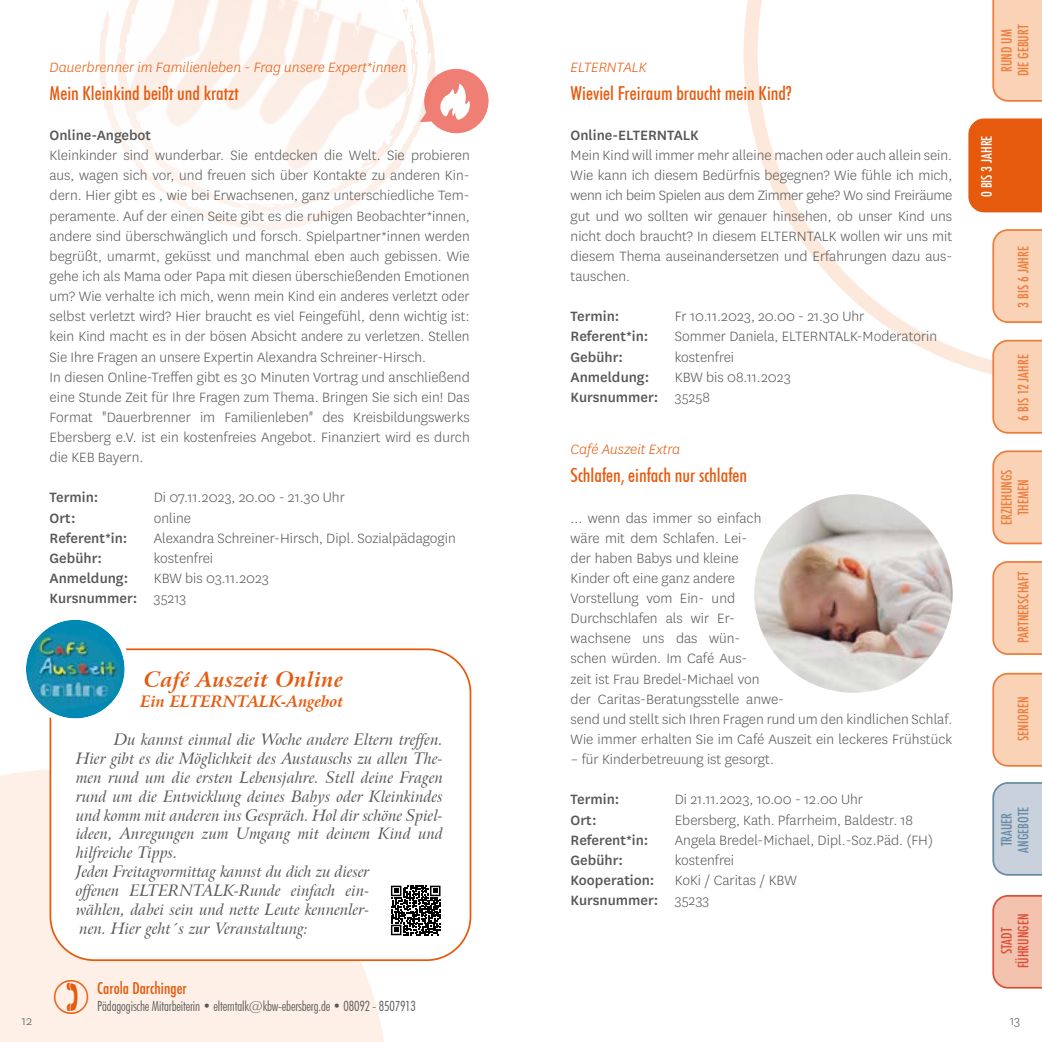
<style>
.page{position:relative;width:1042px;height:1042px;background:#fff}
.page>*{position:absolute;margin:0;border:0;box-sizing:border-box;transform-origin:0 0}
.t1{font:italic 700 21px "Arrus BT";letter-spacing:.02em;color:#e65a0e}
.t2{font:500 condensed 19.25px "Futura BT";color:#e65a0e}
.t3{font:300 15.75px/20.1px "National";color:#575756}
.t4{font:italic 15.75px/18.9px "Arrus BT";color:#575756}
.t5{font:500 15.75px "National";color:#575756}
.t6{font:italic 300 15.75px "National";color:#e65a0e}
.t7{font:italic 700 15.75px "Arrus BT";color:#e65a0e}
.t8{font:500 condensed 15.75px "Futura";color:#e65a0e}
.t9{font:500 condensed 14px/16.8px "Futura";color:#ec7e3d;text-align:center}
.t10{font:300 condensed 14px "Futura BT";letter-spacing:-.01em;color:#575756}
.t11{font:500 condensed 14px/16.8px "Futura";color:#dc4f37;text-align:center}
.t12{font:500 condensed 14px/16.8px "Futura";color:#678ca6;text-align:center}
.t13{font:500 condensed 14px "Futura";color:#fff}
.t14{font:300 14px "National";color:#575756}
.s1{font-weight:500}
</style>
<div class="page">
<svg style="left:743px;top:0;width:299px;height:375px"></svg>
<div style="left:0;top:769px;width:388px;height:273px;background:#fef0e7"></div>
<svg style="left:992px;top:0;width:50px;height:102px;background:#f9ceb1"></svg>
<div style="left:968px;top:118px;width:74px;height:94px;background:#e65a0e"></div>
<svg style="left:992px;top:229px;width:50px;height:94px;background:#f9cdb0"></svg>
<svg style="left:992px;top:340px;width:50px;height:94px;background:#f9ceb0"></svg>
<svg style="left:992px;top:450px;width:50px;height:94px;background:#f9ceb0"></svg>
<svg style="left:992px;top:561px;width:50px;height:94px;background:#f9cdb0"></svg>
<svg style="left:99px;top:0;width:337px;height:231px"></svg>
<svg style="left:116px;top:190px;width:301px;height:22px"></svg>
<img style="left:101px;top:14px;width:331px;height:176px">
<svg style="left:116px;top:0;width:301px;height:183px"></svg>
<img style="left:116px;top:0;width:78px;height:102px">
<svg style="left:399px;top:0;width:19px;height:56px"></svg>
<svg style="left:407px;top:80px;width:6px;height:24px"></svg>
<svg style="left:389px;top:133px;width:2px;height:7px"></svg>
<svg style="left:351px;top:172px;width:17px;height:17px"></svg>
<svg style="left:992px;top:673px;width:50px;height:94px;background:#f9ceb0"></svg>
<svg style="left:992px;top:895px;width:50px;height:93px;background:#f1bda9"></svg>
<svg style="left:992px;top:782px;width:50px;height:94px;background:#c4cdda"></svg>
<div style="left:50px;top:649px;width:420px;height:311px;background:#fff;border-radius:44px"></div>
<div style="left:50px;top:648px;width:421px;height:313px;border:2px solid #e65a0e;border-radius:44px"></div>
<img style="left:26px;top:620px;width:99px;height:98px;border-radius:49px">
<div style="left:21px;top:614px;width:109px;height:110px;border:5px solid #fff;border-radius:50%"></div>
<svg style="left:391px;top:885px;width:49px;height:50px"></svg>
<img style="left:754px;top:494px;width:198px;height:199px;border-radius:99px">
<svg style="left:420px;top:65px;width:69px;height:72px"></svg>
<svg style="left:54px;top:979px;width:34px;height:35px"></svg>
<p class="t6" style="left:50px;top:57px;width:358px">Dauerbrenner im Familienleben - Frag unsere Expert*innen</p>
<p class="t2" style="left:50px;top:81px;width:190px">Mein Kleinkind beißt und kratzt</p>
<p class="t5" style="left:50px;top:124px;width:103px">Online-Angebot</p>
<p class="t3" style="left:50px;top:145px;width:422px">Kleinkinder sind wunderbar. Sie entdecken die Welt. Sie probieren aus, wagen sich vor, und freuen sich über Kontakte zu anderen Kin&shy;dern. Hier gibt es , wie bei Erwachsenen, ganz unterschiedliche Tem&shy;peramente. Auf der einen Seite gibt es die ruhigen Beobachter*innen, andere sind überschwänglich und forsch. Spielpartner*innen werden begrüßt, umarmt, geküsst und manchmal eben auch gebissen. Wie gehe ich als Mama oder Papa mit diesen überschießenden Emotionen um? Wie verhalte ich mich, wenn mein Kind ein anderes verletzt oder selbst verletzt wird? Hier braucht es viel Feingefühl, denn wichtig ist: kein Kind macht es in der bösen Absicht andere zu verletzen. Stellen Sie Ihre Fragen an unsere Expertin Alexandra Schreiner-Hirsch.<br>In diesen Online-Treffen gibt es 30 Minuten Vortrag und anschließend eine Stunde Zeit für Ihre Fragen zum Thema. Bringen Sie sich ein! Das Format "Dauerbrenner im Familienleben" des Kreisbildungswerks Ebersberg e.V. ist ein kostenfreies Angebot. Finanziert wird es durch die KEB Bayern.</p>
<p class="t5" style="left:50px;top:487px;width:50px">Termin:</p>
<p class="t3" style="left:154px;top:487px;width:193px">Di 07.11.2023, 20.00 - 21.30 Uhr</p>
<p class="t5" style="left:50px;top:507px;width:28px">Ort:</p>
<p class="t3" style="left:154px;top:507px;width:39px">online</p>
<p class="t5" style="left:50px;top:527px;width:79px">Referent*in:</p>
<p class="t3" style="left:154px;top:527px;width:303px">Alexandra Schreiner-Hirsch, Dipl. Sozialpädagogin</p>
<p class="t5" style="left:50px;top:547px;width:54px">Gebühr:</p>
<p class="t3" style="left:154px;top:547px;width:61px">kostenfrei</p>
<p class="t5" style="left:50px;top:567px;width:80px">Anmeldung:</p>
<p class="t3" style="left:50px;top:568px;width:221px;text-indent:104px">KBW bis 03.11.2023<br><span class="s1">Kursnummer:</span> 35213</p>
<h1 class="t1" style="left:144px;top:667px;width:200px">Café Auszeit Online</h1>
<p class="t7" style="left:141px;top:692px;width:204px">Ein ELTERNTALK-Angebot</p>
<p class="t4" style="left:76px;top:730px;width:368px;text-indent:38px">Du kannst einmal die Woche andere Eltern treffen.<br>Hier gibt es die Möglichkeit des Austauschs zu allen The&shy;men rund um die ersten Lebensjahre. Stell deine Fragen rund um die Entwicklung deines Babys oder Kleinkindes und komm mit anderen ins Gespräch. Hol dir schöne Spiel&shy;ideen, Anregungen zum Umgang mit deinem Kind und hilfreiche Tipps.<br>Jeden Freitagvormittag kannst du dich zu dieser<br>offenen ELTERNTALK-Runde einfach ein-<br>wählen, dabei sein und nette Leute kennenler-<br>nen. Hier geht´s zur Veranstaltung:</p>
<p class="t8" style="left:97px;top:978px;width:91px">Carola Darchinger</p>
<p class="t10" style="left:97px;top:997px;width:320px">Pädagogische Mitarbeiterin • elterntalk@kbw-ebersberg.de • 08092 - 8507913</p>
<p class="t6" style="left:570px;top:57px;width:77px">ELTERNTALK</p>
<p class="t2" style="left:570px;top:81px;width:222px">Wieviel Freiraum braucht mein Kind?</p>
<p class="t5" style="left:570px;top:124px;width:130px">Online-ELTERNTALK</p>
<p class="t3" style="left:570px;top:145px;width:383px;text-align:justify">Mein Kind will immer mehr alleine machen oder auch allein sein.<br>Wie kann ich diesem Bedürfnis begegnen? Wie fühle ich mich, wenn ich beim Spielen aus dem Zimmer gehe? Wo sind Freiräume gut und wo sollten wir genauer hinsehen, ob unser Kind uns nicht doch braucht? In diesem ELTERNTALK wollen wir uns mit diesem Thema auseinandersetzen und Erfahrungen dazu aus&shy;tauschen.</p>
<p class="t5" style="left:570px;top:306px;width:50px">Termin:</p>
<p class="t3" style="left:675px;top:306px;width:191px">Fr 10.11.2023, 20.00 - 21.30 Uhr</p>
<p class="t5" style="left:570px;top:326px;width:79px">Referent*in:</p>
<p class="t3" style="left:675px;top:326px;width:264px">Sommer Daniela, ELTERNTALK-Moderatorin</p>
<p class="t5" style="left:570px;top:346px;width:54px">Gebühr:</p>
<p class="t3" style="left:675px;top:346px;width:61px">kostenfrei</p>
<p class="t5" style="left:570px;top:366px;width:80px">Anmeldung:</p>
<p class="t3" style="left:570px;top:366px;width:222px;text-indent:104px">KBW bis 08.11.2023<br><span class="s1">Kursnummer:</span> 35258</p>
<p class="t6" style="left:570px;top:440px;width:111px">Café Auszeit Extra</p>
<p class="t2" style="left:570px;top:464px;width:178px">Schlafen, einfach nur schlafen</p>
<p class="t3" style="left:570px;top:507px;width:383px">... wenn das immer so einfach<br>wäre mit dem Schlafen. Lei-<br>der haben Babys und kleine<br>Kinder oft eine ganz andere<br>Vorstellung vom Ein- und<br>Durchschlafen als wir Er-<br>wachsene uns das wün-<br>schen würden. Im Café Aus-<br>zeit ist Frau Bredel-Michael von<br>der Caritas-Beratungsstelle anwe-<br>send und stellt sich Ihren Fragen rund um den kindlichen Schlaf.<br>Wie immer erhalten Sie im Café Auszeit ein leckeres Frühstück</p>
<p class="t3" style="left:570px;top:749px;width:205px">– für Kinderbetreuung ist gesorgt.</p>
<p class="t5" style="left:570px;top:789px;width:50px">Termin:</p>
<p class="t3" style="left:675px;top:789px;width:190px">Di 21.11.2023, 10.00 - 12.00 Uhr</p>
<p class="t5" style="left:570px;top:809px;width:28px">Ort:</p>
<p class="t3" style="left:675px;top:809px;width:240px">Ebersberg, Kath. Pfarrheim, Baldestr. 18</p>
<p class="t5" style="left:570px;top:829px;width:79px">Referent*in:</p>
<p class="t3" style="left:675px;top:829px;width:260px">Angela Bredel-Michael, Dipl.-Soz.Päd. (FH)</p>
<p class="t5" style="left:570px;top:849px;width:54px">Gebühr:</p>
<p class="t3" style="left:675px;top:849px;width:61px">kostenfrei</p>
<p class="t5" style="left:570px;top:869px;width:85px">Kooperation:</p>
<p class="t3" style="left:570px;top:869px;width:228px;text-indent:104px">KoKi / Caritas / KBW<br><span class="s1">Kursnummer:</span> 35233</p>
<p class="t9" style="left:998px;top:76px;width:54px;rotate:-90deg">RUND UM<br>DIE GEBURT</p>
<p class="t13" style="left:978px;top:197px;width:63px;rotate:-90deg">0 BIS 3 JAHRE</p>
<p class="t9" style="left:1015px;top:308px;width:63px;rotate:-90deg">3 BIS 6 JAHRE</p>
<p class="t9" style="left:1015px;top:421px;width:68px;rotate:-90deg">6 BIS 12 JAHRE</p>
<p class="t9" style="left:998px;top:525px;width:57px;rotate:-90deg">ERZIEHUNGS<br>THEMEN</p>
<p class="t9" style="left:1015px;top:643px;width:73px;rotate:-90deg">PARTNERSCHAFT</p>
<p class="t9" style="left:1015px;top:741px;width:46px;rotate:-90deg">SENIOREN</p>
<p class="t12" style="left:998px;top:852px;width:48px;rotate:-90deg">TRAUER<br>ANGEBOTE</p>
<p class="t11" style="left:998px;top:968px;width:56px;rotate:-90deg">STADT<br>FÜHRUNGEN</p>
<p class="t14" style="left:22px;top:1012px;width:12px">12</p>
<p class="t14" style="left:1010px;top:1012px;width:12px">13</p>
</div>
